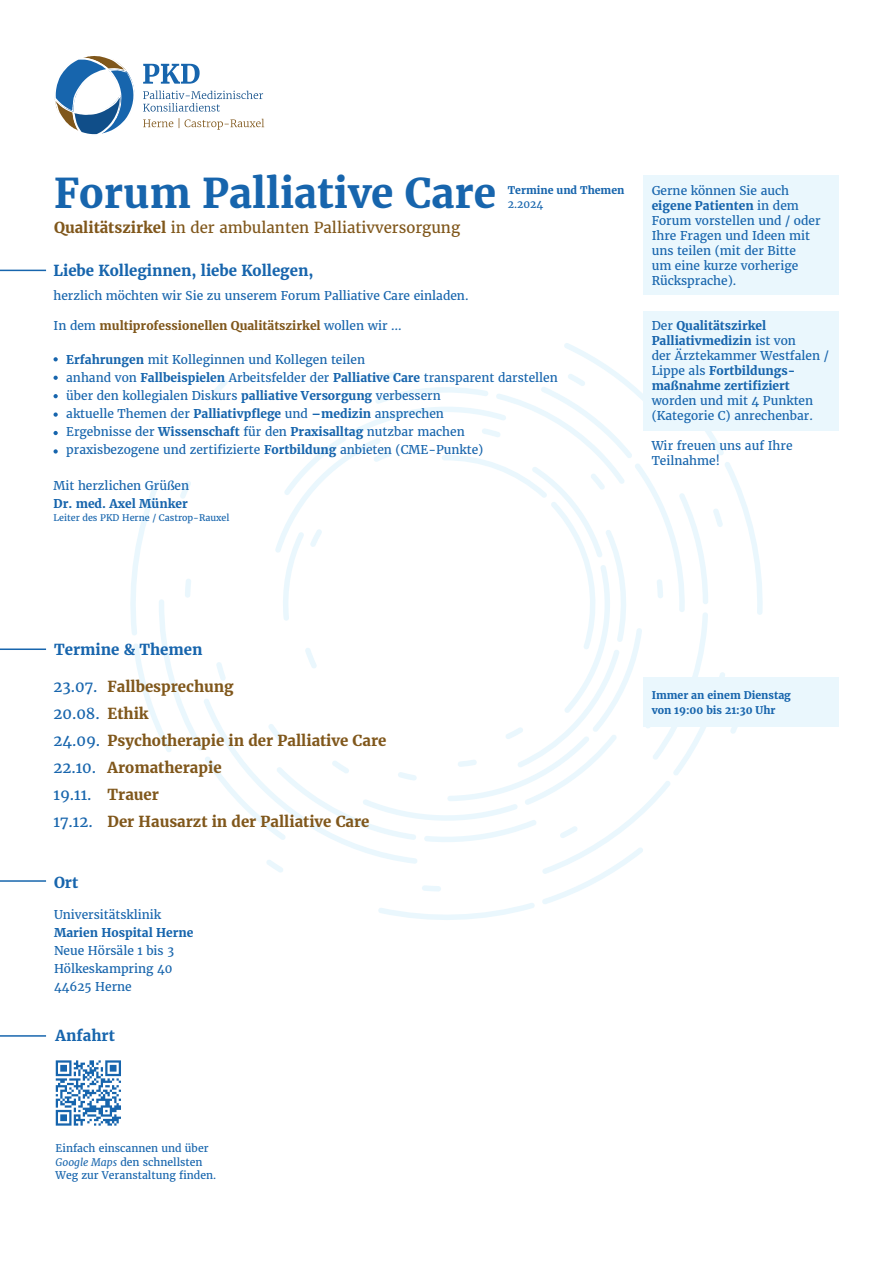
<style>
.page{position:relative;width:893px;height:1263px;background:#fff}
.page>*{position:absolute;margin:0;border:0;box-sizing:border-box;transform-origin:0 0}
.t1{font:700 40.5px "Merriweather";color:#1765ad}
.t2{font:700 15px/27px "Merriweather";color:#80571b}
.t3{font:700 15px "Merriweather";color:#1765ad}
.t4{font:15px "Merriweather";color:#80571b}
.t5{font:12px/15px "Merriweather";color:#1765ad}
.t6{font:700 12px/15px "Merriweather";color:#1765ad}
.t7{font:700 12px "Merriweather";color:#80571b}
.t8{font:10.5px/13.5px "Merriweather";color:#1765ad}
.t9{font:700 10.5px/15px "Merriweather";color:#1765ad}
.t10{font:9px "Merriweather";color:#1765ad}
.s1{font-weight:700}
.s2{font-weight:400;color:#1765ad}
.s3{font-weight:400}
.s4{font-style:italic}
</style>
<div class="page">
<svg style="left:130px;top:379px;width:633px;height:541px"></svg>
<svg style="left:54px;top:56px;width:81px;height:79px"></svg>
<svg style="left:143px;top:64px;width:57px;height:20px"></svg>
<svg style="left:143px;top:91px;width:120px;height:20px"></svg>
<svg style="left:143px;top:118px;width:121px;height:12px"></svg>
<hr style="left:0;top:270px;width:46px;height:1px;background:#1765ad">
<hr style="left:0;top:648px;width:46px;height:2px;background:#1765ad">
<hr style="left:0;top:880px;width:46px;height:2px;background:#1765ad">
<hr style="left:0;top:1035px;width:46px;height:2px;background:#1765ad">
<svg style="left:54px;top:357px;width:4px;height:4px"></svg>
<svg style="left:54px;top:394px;width:4px;height:4px"></svg>
<svg style="left:54px;top:376px;width:4px;height:4px"></svg>
<svg style="left:54px;top:431px;width:4px;height:4px"></svg>
<svg style="left:54px;top:412px;width:4px;height:5px"></svg>
<svg style="left:54px;top:449px;width:4px;height:5px"></svg>
<div style="left:643px;top:175px;width:196px;height:119px;background:#eaf7fd"></div>
<div style="left:643px;top:312px;width:196px;height:119px;background:#eaf7fd"></div>
<div style="left:643px;top:677px;width:196px;height:50px;background:#eaf7fd"></div>
<div style="left:54px;top:1058px;width:69px;height:70px;background:linear-gradient(to right,#fff,#fff)"></div>
<svg style="left:56px;top:1060px;width:65px;height:65px"></svg>
<h1 class="t1" style="left:54px;top:168px;width:444px">Forum Palliative Care</h1>
<p class="t4" style="left:54px;top:218px;width:408px"><span class="s1">Qualitätszirkel</span> in der ambulanten Palliativversorgung</p>
<p class="t3" style="left:54px;top:262px;width:261px">Liebe Kolleginnen, liebe Kollegen,</p>
<p class="t5" style="left:54px;top:288px;width:416px">herzlich möchten wir Sie zu unserem Forum Palliative Care einladen.</p>
<p class="t7" style="left:54px;top:318px;width:350px"><span class="s2">In dem</span> multiprofessionellen Qualitätszirkel <span class="s2">wollen wir …</span></p>
<p class="t9" style="left:508px;top:183px;width:118px">Termine und Themen</p>
<p class="t8" style="left:508px;top:197px;width:37px">2.2024</p>
<p class="t5" style="left:66px;top:350px;width:493px;line-height:18px"><span class="s1">Erfahrungen</span> mit Kolleginnen und Kollegen teilen<br>anhand von <span class="s1">Fallbeispielen</span> Arbeitsfelder der <span class="s1">Palliative Care</span> transparent darstellen über den kollegialen Diskurs <span class="s1">palliative Versorgung</span> verbessern<br>aktuelle Themen der <span class="s1">Palliativpflege</span> und <span class="s1">–medizin</span> ansprechen<br>Ergebnisse der <span class="s1">Wissenschaft</span> für den <span class="s1">Praxisalltag</span> nutzbar machen praxisbezogene und zertifizierte <span class="s1">Fortbildung</span> anbieten (CME-Punkte)</p>
<p class="t5" style="left:54px;top:478px;width:137px">Mit herzlichen Grüßen</p>
<p class="t6" style="left:54px;top:496px;width:136px">Dr. med. Axel Münker</p>
<p class="t10" style="left:54px;top:512px;width:177px">Leiter des PKD Herne / Castrop-Rauxel</p>
<p class="t5" style="left:652px;top:183px;width:170px">Gerne können Sie auch <span class="s1">eigene Patienten</span> in dem<br>Forum vorstellen und / oder<br>Ihre Fragen und Ideen mit uns teilen (mit der Bitte<br>um eine kurze vorherige<br>Rücksprache).</p>
<p class="t6" style="left:652px;top:318px;width:179px"><span class="s3">Der</span> Qualitätszirkel<br>Palliativmedizin <span class="s3">ist von<br>der Ärztekammer Westfalen /<br>Lippe als</span> Fortbildungs&shy;maßnahme zertifiziert</p>
<p class="t5" style="left:652px;top:393px;width:163px">worden und mit 4 Punkten (Kategorie C) anrechenbar.</p>
<p class="t5" style="left:652px;top:438px;width:142px">Wir freuen uns auf Ihre<br>Teilnahme!</p>
<p class="t3" style="left:54px;top:640px;width:150px">Termine &amp; Themen</p>
<p class="t2" style="left:54px;top:673px;width:334px"><span class="s2">23.07.</span> Fallbesprechung<br><span class="s2">20.08.</span> Ethik<br><span class="s2">24.09.</span> Psychotherapie in der Palliative Care<br><span class="s2">22.10.</span> Aromatherapie<br><span class="s2">19.11.</span> Trauer<br><span class="s2">17.12.</span> Der Hausarzt in der Palliative Care</p>
<p class="t3" style="left:54px;top:873px;width:26px">Ort</p>
<p class="t5" style="left:54px;top:907px;width:109px">Universitätsklinik</p>
<p class="t6" style="left:54px;top:925px;width:141px">Marien Hospital Herne</p>
<p class="t5" style="left:54px;top:942px;width:122px;line-height:18px">Neue Hörsäle 1 bis 3<br>Hölkeskampring 40<br>44625 Herne</p>
<p class="t3" style="left:56px;top:1026px;width:61px">Anfahrt</p>
<p class="t8" style="left:56px;top:1142px;width:162px">Einfach einscannen und über<br><span class="s4">Google Maps</span> den schnellsten<br>Weg zur Veranstaltung finden.</p>
<p class="t9" style="left:652px;top:688px;width:141px">Immer an einem Dienstag von 19:00 bis 21:30 Uhr</p>
</div>
